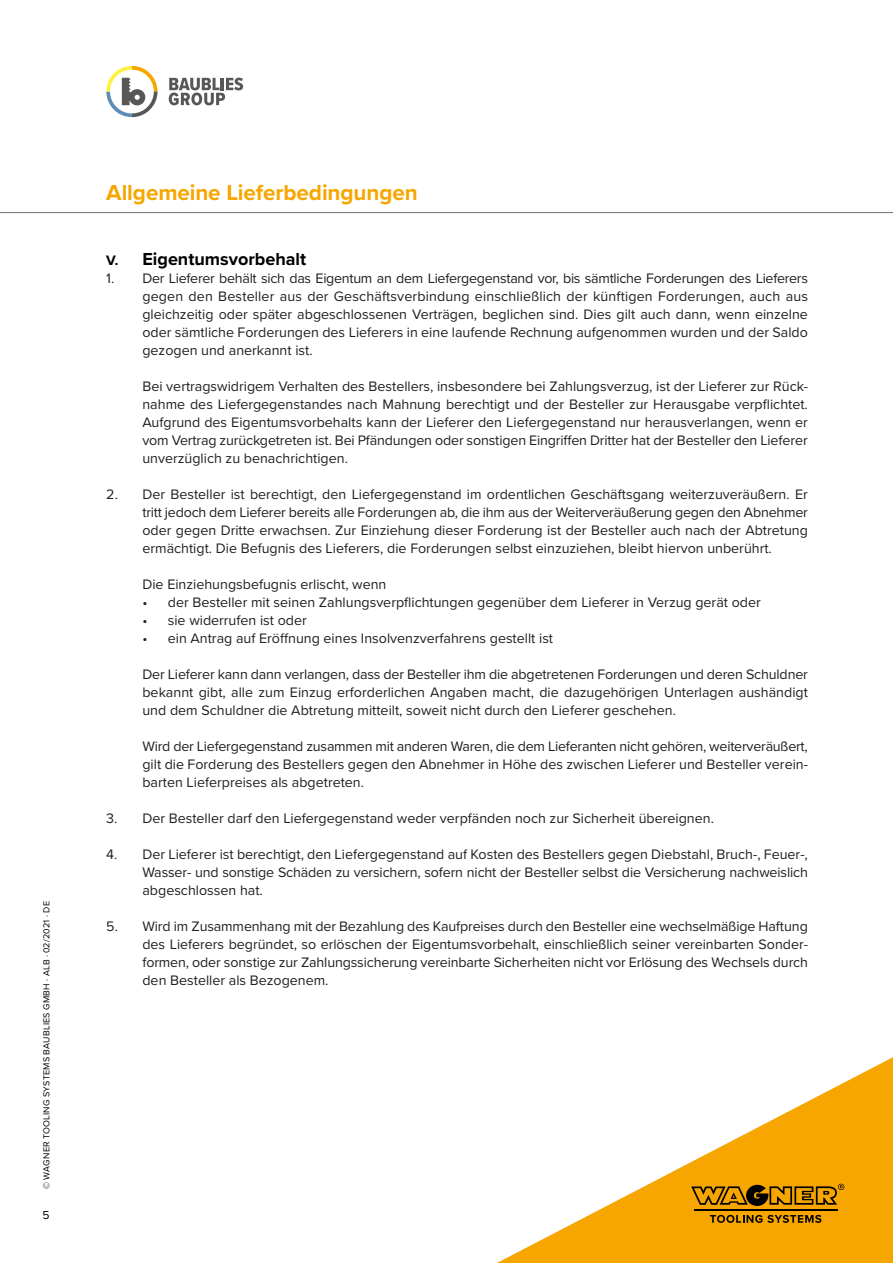
<style>
.page{position:relative;width:893px;height:1263px;background:#fff}
.page>*{position:absolute;margin:0;border:0;box-sizing:border-box;transform-origin:0 0}
.t1{font:700 22.5px "Proxima Nova";letter-spacing:-.005em;color:#f7a600}
.t2{font:700 18px "Proxima Nova";color:#000}
.t3{font:14.25px/18px "Proxima Nova";color:#20201f;text-align:justify}
.t4{font:12px "Proxima Nova";color:#000}
.t5{font:9px "Proxima Nova";letter-spacing:.03em;color:#000}
.s1{font-size:14.25px}
</style>
<div class="page">
<svg style="left:497px;top:1057px;width:396px;height:206px"></svg>
<svg style="left:106px;top:66px;width:52px;height:51px"></svg>
<svg style="left:169px;top:78px;width:74px;height:27px"></svg>
<hr style="left:0;top:212px;width:893px;height:1px;background:#706f6f">
<hr style="left:694px;top:1209px;width:143px;height:2px;background:#000">
<svg style="left:691px;top:1184px;width:153px;height:23px;background:#a66f00"></svg>
<svg style="left:710px;top:1215px;width:111px;height:8px"></svg>
<p class="t5" style="left:40px;top:1189px;width:289px;rotate:-90deg">© WAGNER TOOLING SYSTEMS BAUBLIES GMBH ⋅ ALB ⋅ 02/2021 ⋅ DE</p>
<p class="t4" style="left:43px;top:1206px;width:9px">5</p>
<h1 class="t1" style="left:106px;top:176px;width:313px">Allgemeine Lieferbedingungen</h1>
<p class="t2" style="left:106px;top:246px;width:201px"><span class="s1">V.</span> Eigentumsvorbehalt</p>
<p class="t3" style="left:142px;top:269px;width:667px;text-indent:-36px">1. Der Lieferer behält sich das Eigentum an dem Liefergegenstand vor, bis sämtliche Forderungen des Lieferers gegen den Besteller aus der Geschäftsverbindung einschließlich der künftigen Forderungen, auch aus gleichzeitig oder später abgeschlossenen Verträgen, beglichen sind. Dies gilt auch dann, wenn einzelne oder sämtliche Forderungen des Lieferers in eine laufende Rechnung aufgenommen wurden und der Saldo gezogen und anerkannt ist.</p>
<p class="t3" style="left:142px;top:377px;width:667px">Bei vertragswidrigem Verhalten des Bestellers, insbesondere bei Zahlungsverzug, ist der Lieferer zur Rück&shy;nahme des Liefergegenstandes nach Mahnung berechtigt und der Besteller zur Herausgabe verpflichtet.<br>Aufgrund des Eigentumsvorbehalts kann der Lieferer den Liefergegenstand nur herausverlangen, wenn er vom Vertrag zurückgetreten ist. Bei Pfändungen oder sonstigen Eingriffen Dritter hat der Besteller den Lieferer unverzüglich zu benachrichtigen.</p>
<p class="t3" style="left:142px;top:485px;width:667px;text-indent:-36px">2. Der Besteller ist berechtigt, den Liefergegenstand im ordentlichen Geschäftsgang weiterzuveräußern. Er tritt jedoch dem Lieferer bereits alle Forderungen ab, die ihm aus der Weiterveräußerung gegen den Abnehmer oder gegen Dritte erwachsen. Zur Einziehung dieser Forderung ist der Besteller auch nach der Abtretung ermächtigt. Die Befugnis des Lieferers, die Forderungen selbst einzuziehen, bleibt hiervon unberührt.</p>
<p class="t3" style="left:142px;top:575px;width:246px">Die Einziehungsbefugnis erlischt, wenn</p>
<p class="t3" style="left:142px;top:593px;width:620px">• der Besteller mit seinen Zahlungsverpflichtungen gegenüber dem Lieferer in Verzug gerät oder</p>
<p class="t3" style="left:142px;top:611px;width:166px">• sie widerrufen ist oder</p>
<p class="t3" style="left:142px;top:629px;width:412px">• ein Antrag auf Eröffnung eines Insolvenzverfahrens gestellt ist</p>
<p class="t3" style="left:142px;top:665px;width:667px">Der Lieferer kann dann verlangen, dass der Besteller ihm die abgetretenen Forderungen und deren Schuldner bekannt gibt, alle zum Einzug erforderlichen Angaben macht, die dazugehörigen Unterlagen aushändigt und dem Schuldner die Abtretung mitteilt, soweit nicht durch den Lieferer geschehen.</p>
<p class="t3" style="left:142px;top:737px;width:667px">Wird der Liefergegenstand zusammen mit anderen Waren, die dem Lieferanten nicht gehören, weiterveräußert, gilt die Forderung des Bestellers gegen den Abnehmer in Höhe des zwischen Lieferer und Besteller verein&shy;barten Lieferpreises als abgetreten.</p>
<p class="t3" style="left:106px;top:809px;width:609px">3. Der Besteller darf den Liefergegenstand weder verpfänden noch zur Sicherheit übereignen.</p>
<p class="t3" style="left:142px;top:845px;width:667px;text-indent:-36px">4. Der Lieferer ist berechtigt, den Liefergegenstand auf Kosten des Bestellers gegen Diebstahl, Bruch-, Feuer-, Wasser- und sonstige Schäden zu versichern, sofern nicht der Besteller selbst die Versicherung nachweislich abgeschlossen hat.</p>
<p class="t3" style="left:142px;top:917px;width:667px;text-indent:-36px">5. Wird im Zusammenhang mit der Bezahlung des Kaufpreises durch den Besteller eine wechselmäßige Haftung des Lieferers begründet, so erlöschen der Eigentumsvorbehalt, einschließlich seiner vereinbarten Sonder&shy;formen, oder sonstige zur Zahlungssicherung vereinbarte Sicherheiten nicht vor Erlösung des Wechsels durch den Besteller als Bezogenem.</p>
</div>
